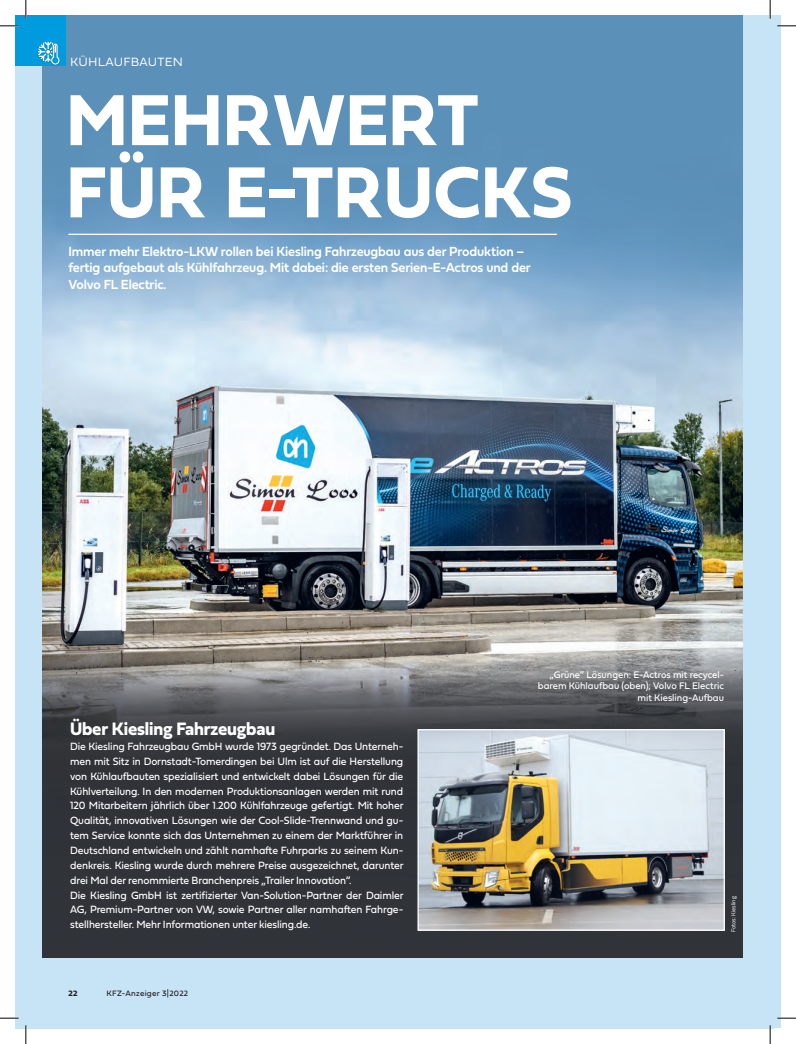
<style>
.page{position:relative;width:796px;height:1044px;background:#fff}
.page>*{position:absolute;margin:0;border:0;box-sizing:border-box;transform-origin:0 0}
.t1{font:700 75.25px/72.1px "Fieldwork Hum";letter-spacing:.01em;color:#fff;scale:.95 1}
.t2{font:700 18.75px "Fieldwork Hum";letter-spacing:-.01em;color:#fff;scale:.95 1}
.t3{font:13.75px/16.2px "Fieldwork Geo Demibold";letter-spacing:-.01em;color:#fff;scale:.95 1}
.t4{font:12.5px "Fieldwork Hum Light";letter-spacing:.02em;color:#fff}
.t5{font:11px/14.9px "Fieldwork Geo Regular";letter-spacing:-.01em;color:#fff;scale:.95 1}
.t6{font:10px/11.2px "Fieldwork Geo Regular";color:#fff;text-align:right;scale:.95 1}
.t7{font:8.12px "Fieldwork Geo Regular";letter-spacing:.035em;color:#231f20}
.t8{font:700 8.12px "Fieldwork Hum";color:#231f20}
.t9{font:6.25px "Fieldwork Hum Light";letter-spacing:-.01em;color:#fff;scale:.9 1}
</style>
<div class="page">
<div style="left:771px;top:15px;width:10px;height:1012px;background:#c7e4f6"></div>
<div style="left:15px;top:15px;width:758px;height:1013px;background:#c7e4f6"></div>
<img style="left:43px;top:15px;width:700px;height:943px">
<hr style="left:68px;top:234px;width:489px;height:1px;background:#fff">
<img style="left:419px;top:731px;width:304px;height:198px">
<div style="left:417px;top:729px;width:308px;height:202px;border:1px solid #fff"></div>
<div style="left:15px;top:15px;width:51px;height:51px;background:#009bde"></div>
<img style="left:37px;top:41px;width:31px;height:25px">
<svg style="left:38px;top:42px;width:22px;height:23px"></svg>
<svg style="left:0;top:25px;width:19px;height:2px"></svg>
<svg style="left:777px;top:25px;width:19px;height:2px"></svg>
<svg style="left:0;top:1017px;width:19px;height:2px"></svg>
<svg style="left:777px;top:1017px;width:19px;height:2px"></svg>
<svg style="left:25px;top:0;width:2px;height:19px"></svg>
<svg style="left:25px;top:1025px;width:2px;height:19px"></svg>
<svg style="left:769px;top:0;width:2px;height:19px"></svg>
<svg style="left:769px;top:1025px;width:2px;height:19px"></svg>
<p class="t4" style="left:70px;top:52px;width:114px">KÜHLAUFBAUTEN</p>
<h1 class="t1" style="left:67px;top:81px;width:534px">MEHRWERT<br>FÜR E-TRUCKS</h1>
<p class="t3" style="left:68px;top:243px;width:488px">Immer mehr Elektro-LKW rollen bei Kiesling Fahrzeugbau aus der Produktion – fertig aufgebaut als Kühlfahrzeug. Mit dabei: die ersten Serien-E-Actros und der<br>Volvo FL Electric.</p>
<h2 class="t2" style="left:70px;top:714px;width:217px">Über Kiesling Fahrzeugbau</h2>
<p class="t5" style="left:70px;top:738px;width:352px">Die Kiesling Fahrzeugbau GmbH wurde 1973 gegründet. Das Unterneh&shy;men mit Sitz in Dornstadt-Tomerdingen bei Ulm ist auf die Herstellung von Kühlaufbauten spezialisiert und entwickelt dabei Lösungen für die Kühlverteilung. In den modernen Produktionsanlagen werden mit rund 120 Mitarbeitern jährlich über 1.200 Kühlfahrzeuge gefertigt. Mit hoher Qualität, innovativen Lösungen wie der Cool-Slide-Trennwand und gu&shy;tem Service konnte sich das Unternehmen zu einem der Marktführer in Deutschland entwickeln und zählt namhafte Fuhrparks zu seinem Kun&shy;denkreis. Kiesling wurde durch mehrere Preise ausgezeichnet, darunter drei Mal der renommierte Branchenpreis „Trailer Innovation“.<br>Die Kiesling GmbH ist zertifizierter Van-Solution-Partner der Daimler AG, Premium-Partner von VW, sowie Partner aller namhaften Fahrge&shy;stellhersteller. Mehr Informationen unter kiesling.de.</p>
<p class="t8" style="left:69px;top:987px;width:11px">22</p>
<p class="t7" style="left:106px;top:987px;width:83px">KFZ-Anzeiger 3|2022</p>
<p class="t6" style="left:538px;top:669px;width:197px">„Grüne“ Lösungen: E-Actros mit recycel&shy;barem Kühlaufbau (oben); Volvo FL Electric mit Kiesling-Aufbau</p>
<p class="t9" style="left:728px;top:932px;width:41px;rotate:-90deg">Fotos: Kiesling</p>
</div>
